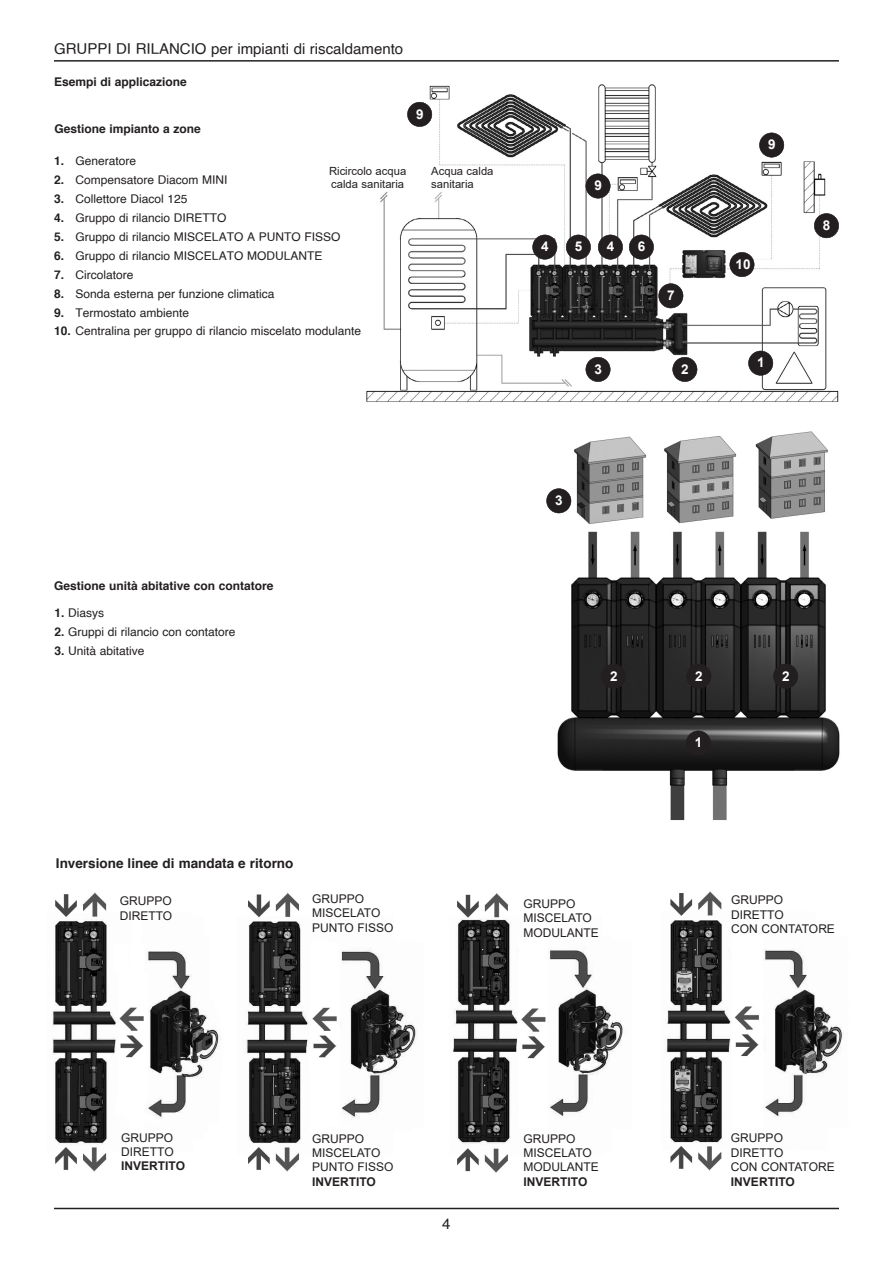
<style>
.page{position:relative;width:893px;height:1263px;background:#fff}
.page>*{position:absolute;margin:0;border:0;box-sizing:border-box;transform-origin:0 0}
.t1{font:15px "Helvetica";color:#231f20}
.t2{font:700 13.5px "Helvetica";color:#231f20}
.t3{font:700 13.5px "Arial";color:#fff}
.t4{font:12px "Helvetica";color:#231f20}
.t5{font:12px "Arial";color:#231f20}
.t6{font:700 12px "Helvetica";color:#231f20}
.t7{font:700 12px "Arial";color:#231f20}
.t8{font:11.25px "Arial";color:#231f20}
.s1{font-weight:700}
</style>
<div class="page">
<img style="left:546px;top:431px;width:294px;height:390px">
<hr style="left:54px;top:1208px;width:785px;height:1px;background:#231f20">
<hr style="left:54px;top:60px;width:785px;height:2px;background:#231f20">
<img style="left:366px;top:84px;width:473px;height:318px">
<div style="left:673px;top:357px;width:24px;height:25px;background:#231f20;border-radius:50%"></div>
<div style="left:672px;top:357px;width:25px;height:25px;border:1px solid #231f20;border-radius:50%"></div>
<div style="left:601px;top:664px;width:25px;height:24px;background:#231f20;border-radius:50%"></div>
<div style="left:601px;top:664px;width:25px;height:25px;border:1px solid #231f20;border-radius:50%"></div>
<div style="left:687px;top:664px;width:24px;height:24px;background:#231f20;border-radius:50%"></div>
<div style="left:686px;top:664px;width:25px;height:25px;border:1px solid #231f20;border-radius:50%"></div>
<div style="left:773px;top:664px;width:25px;height:24px;background:#231f20;border-radius:50%"></div>
<div style="left:773px;top:664px;width:25px;height:25px;border:1px solid #231f20;border-radius:50%"></div>
<div style="left:586px;top:357px;width:24px;height:25px;background:#231f20;border-radius:50%"></div>
<div style="left:586px;top:357px;width:24px;height:25px;border:1px solid #231f20;border-radius:50%"></div>
<div style="left:547px;top:489px;width:24px;height:24px;background:#231f20;border-radius:50%"></div>
<div style="left:546px;top:488px;width:25px;height:25px;border:1px solid #231f20;border-radius:50%"></div>
<div style="left:748px;top:351px;width:25px;height:24px;background:#231f20;border-radius:50%"></div>
<div style="left:748px;top:351px;width:25px;height:25px;border:1px solid #231f20;border-radius:50%"></div>
<div style="left:686px;top:731px;width:25px;height:24px;background:#231f20;border-radius:50%"></div>
<div style="left:686px;top:731px;width:25px;height:24px;border:1px solid #231f20;border-radius:50%"></div>
<div style="left:629px;top:235px;width:25px;height:24px;background:#231f20;border-radius:50%"></div>
<div style="left:629px;top:235px;width:25px;height:25px;border:1px solid #231f20;border-radius:50%"></div>
<div style="left:566px;top:235px;width:25px;height:24px;background:#231f20;border-radius:50%"></div>
<div style="left:566px;top:235px;width:25px;height:25px;border:1px solid #231f20;border-radius:50%"></div>
<div style="left:659px;top:284px;width:24px;height:24px;background:#231f20;border-radius:50%"></div>
<div style="left:658px;top:283px;width:25px;height:25px;border:1px solid #231f20;border-radius:50%"></div>
<div style="left:407px;top:102px;width:25px;height:25px;background:#231f20;border-radius:50%"></div>
<div style="left:407px;top:102px;width:25px;height:25px;border:1px solid #231f20;border-radius:50%"></div>
<div style="left:586px;top:174px;width:24px;height:24px;background:#231f20;border-radius:50%"></div>
<div style="left:586px;top:174px;width:24px;height:24px;border:1px solid #231f20;border-radius:50%"></div>
<div style="left:759px;top:133px;width:25px;height:24px;background:#231f20;border-radius:50%"></div>
<div style="left:759px;top:133px;width:25px;height:25px;border:1px solid #231f20;border-radius:50%"></div>
<div style="left:730px;top:252px;width:24px;height:25px;background:#231f20;border-radius:50%"></div>
<div style="left:729px;top:252px;width:25px;height:25px;border:1px solid #231f20;border-radius:50%"></div>
<div style="left:814px;top:213px;width:25px;height:25px;background:#231f20;border-radius:50%"></div>
<div style="left:814px;top:213px;width:25px;height:25px;border:1px solid #231f20;border-radius:50%"></div>
<div style="left:533px;top:235px;width:24px;height:24px;background:#231f20;border-radius:50%"></div>
<div style="left:532px;top:235px;width:25px;height:25px;border:1px solid #231f20;border-radius:50%"></div>
<div style="left:598px;top:235px;width:25px;height:24px;background:#231f20;border-radius:50%"></div>
<div style="left:598px;top:235px;width:25px;height:25px;border:1px solid #231f20;border-radius:50%"></div>
<img style="left:52px;top:892px;width:168px;height:280px">
<img style="left:666px;top:891px;width:177px;height:280px">
<img style="left:453px;top:893px;width:171px;height:280px">
<img style="left:246px;top:892px;width:170px;height:280px">
<p class="t1" style="left:54px;top:42px;width:351px">GRUPPI DI RILANCIO per impianti di riscaldamento</p>
<p class="t6" style="left:54px;top:77px;width:134px">Esempi di applicazione</p>
<p class="t6" style="left:54px;top:124px;width:148px">Gestione impianto a zone</p>
<p class="t4" style="left:54px;top:156px;width:84px"><span class="s1">1.</span> Generatore</p>
<p class="t4" style="left:54px;top:175px;width:175px"><span class="s1">2.</span> Compensatore Diacom MINI</p>
<p class="t4" style="left:54px;top:194px;width:135px"><span class="s1">3.</span> Collettore Diacol 125</p>
<p class="t4" style="left:54px;top:213px;width:174px"><span class="s1">4.</span> Gruppo di rilancio DIRETTO</p>
<p class="t4" style="left:54px;top:232px;width:288px"><span class="s1">5.</span> Gruppo di rilancio MISCELATO A PUNTO FISSO</p>
<p class="t4" style="left:54px;top:251px;width:270px"><span class="s1">6.</span> Gruppo di rilancio MISCELATO MODULANTE</p>
<p class="t4" style="left:54px;top:269px;width:81px"><span class="s1">7.</span> Circolatore</p>
<p class="t4" style="left:54px;top:288px;width:222px"><span class="s1">8.</span> Sonda esterna per funzione climatica</p>
<p class="t4" style="left:54px;top:307px;width:137px"><span class="s1">9.</span> Termostato ambiente</p>
<p class="t4" style="left:54px;top:326px;width:309px"><span class="s1">10.</span> Centralina per gruppo di rilancio miscelato modulante</p>
<p class="t8" style="left:329px;top:164px;width:79px">Ricircolo acqua</p>
<p class="t8" style="left:331px;top:178px;width:74px">calda sanitaria</p>
<p class="t3" style="left:416px;top:106px;width:9px">9</p>
<p class="t8" style="left:431px;top:164px;width:64px">Acqua calda</p>
<p class="t8" style="left:431px;top:178px;width:44px">sanitaria</p>
<p class="t3" style="left:594px;top:178px;width:9px">9</p>
<p class="t3" style="left:541px;top:239px;width:9px">4</p>
<p class="t3" style="left:607px;top:239px;width:9px">4</p>
<p class="t3" style="left:575px;top:239px;width:9px">5</p>
<p class="t3" style="left:638px;top:239px;width:9px">6</p>
<p class="t3" style="left:667px;top:288px;width:9px">7</p>
<p class="t3" style="left:594px;top:361px;width:9px">3</p>
<p class="t3" style="left:681px;top:361px;width:9px">2</p>
<p class="t3" style="left:768px;top:137px;width:9px">9</p>
<p class="t3" style="left:736px;top:257px;width:17px">10</p>
<p class="t3" style="left:757px;top:355px;width:9px">1</p>
<p class="t3" style="left:823px;top:218px;width:9px">8</p>
<p class="t6" style="left:54px;top:580px;width:221px">Gestione unità abitative con contatore</p>
<p class="t4" style="left:54px;top:608px;width:51px"><span class="s1">1.</span> Diasys</p>
<p class="t4" style="left:54px;top:627px;width:183px"><span class="s1">2.</span> Gruppi di rilancio con contatore</p>
<p class="t4" style="left:54px;top:646px;width:92px"><span class="s1">3.</span> Unità abitative</p>
<p class="t2" style="left:56px;top:857px;width:239px">Inversione linee di mandata e ritorno</p>
<p class="t5" style="left:120px;top:894px;width:54px">GRUPPO</p>
<p class="t5" style="left:120px;top:909px;width:54px">DIRETTO</p>
<p class="t5" style="left:312px;top:892px;width:54px">GRUPPO</p>
<p class="t5" style="left:312px;top:906px;width:70px">MISCELATO</p>
<p class="t5" style="left:312px;top:921px;width:83px">PUNTO FISSO</p>
<p class="t3" style="left:555px;top:493px;width:9px">3</p>
<p class="t3" style="left:610px;top:668px;width:9px">2</p>
<p class="t3" style="left:695px;top:668px;width:9px">2</p>
<p class="t3" style="left:782px;top:668px;width:9px">2</p>
<p class="t3" style="left:695px;top:735px;width:9px">1</p>
<p class="t5" style="left:524px;top:897px;width:54px">GRUPPO</p>
<p class="t5" style="left:524px;top:911px;width:70px">MISCELATO</p>
<p class="t5" style="left:524px;top:926px;width:77px">MODULANTE</p>
<p class="t5" style="left:731px;top:894px;width:54px">GRUPPO</p>
<p class="t5" style="left:731px;top:908px;width:54px">DIRETTO</p>
<p class="t5" style="left:731px;top:922px;width:105px">CON CONTATORE</p>
<p class="t5" style="left:121px;top:1131px;width:54px">GRUPPO</p>
<p class="t5" style="left:121px;top:1145px;width:54px">DIRETTO</p>
<p class="t7" style="left:121px;top:1159px;width:65px">INVERTITO</p>
<p class="t5" style="left:312px;top:1132px;width:54px">GRUPPO</p>
<p class="t5" style="left:312px;top:1146px;width:70px">MISCELATO</p>
<p class="t5" style="left:312px;top:1160px;width:83px">PUNTO FISSO</p>
<p class="t7" style="left:312px;top:1175px;width:65px">INVERTITO</p>
<p class="t1" style="left:442px;top:1218px;width:10px">4</p>
<p class="t5" style="left:524px;top:1132px;width:54px">GRUPPO</p>
<p class="t5" style="left:524px;top:1146px;width:70px">MISCELATO</p>
<p class="t5" style="left:524px;top:1160px;width:77px">MODULANTE</p>
<p class="t7" style="left:524px;top:1175px;width:65px">INVERTITO</p>
<p class="t5" style="left:731px;top:1131px;width:54px">GRUPPO</p>
<p class="t5" style="left:731px;top:1146px;width:54px">DIRETTO</p>
<p class="t5" style="left:731px;top:1160px;width:105px">CON CONTATORE</p>
<p class="t7" style="left:731px;top:1175px;width:65px">INVERTITO</p>
</div>
